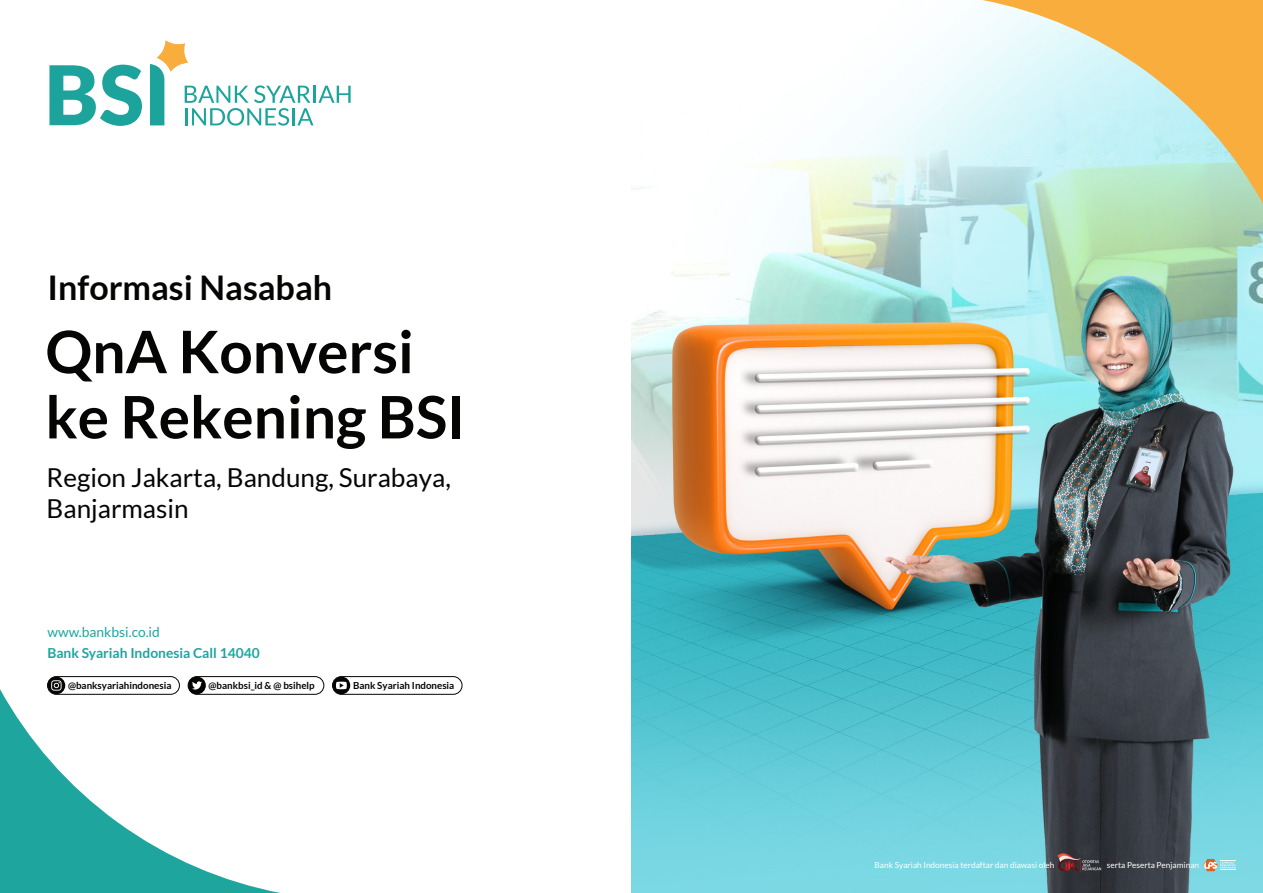
<style>
.page{position:relative;width:1263px;height:893px;background:#fff}
.page>*{position:absolute;margin:0;border:0;box-sizing:border-box;transform-origin:0 0}
.t1{font:700 58.65px/65.2px "Lato";color:#050504}
.t2{font:700 33.9px "Lato";color:#050504}
.t3{font:26.1px/31.3px "Lato";color:#050504}
.t4{font:700 13.8px "Lato";color:#1ea59e}
.t5{font:13.8px "Lato";color:#1ea59e}
.t6{font:700 9.75px "Lato";color:#050504}
.t7{font:8.25px "Lato";color:#fff}
</style>
<div class="page">
<img style="left:631px;top:26px;width:632px;height:867px">
<svg style="left:982px;top:0;width:281px;height:204px;background:#d9d9b0"></svg>
<svg style="left:0;top:689px;width:281px;height:204px"></svg>
<svg style="left:49px;top:65px;width:93px;height:61px"></svg>
<svg style="left:150px;top:40px;width:201px;height:86px"></svg>
<svg style="left:1057px;top:853px;width:44px;height:18px"></svg>
<svg style="left:1203px;top:859px;width:33px;height:12px"></svg>
<div style="left:47px;top:676px;width:133px;height:18px;border:1px solid #050504;border-radius:9px"></div>
<div style="left:48px;top:677px;width:17px;height:17px;background:#050504;border-radius:50%"></div>
<div style="left:188px;top:676px;width:136px;height:18px;border:1px solid #050504;border-radius:9px"></div>
<div style="left:188px;top:677px;width:18px;height:17px;background:#050504;border-radius:50%"></div>
<div style="left:332px;top:676px;width:130px;height:18px;border:1px solid #050504;border-radius:9px"></div>
<div style="left:332px;top:677px;width:18px;height:17px;background:#050504;border-radius:50%"></div>
<svg style="left:51px;top:680px;width:11px;height:11px"></svg>
<svg style="left:192px;top:681px;width:10px;height:8px"></svg>
<svg style="left:336px;top:682px;width:11px;height:7px"></svg>
<h2 class="t2" style="left:48px;top:268px;width:286px">Informasi Nasabah</h2>
<h1 class="t1" style="left:45px;top:318px;width:422px">QnA Konversi ke Rekening BSI</h1>
<h3 class="t3" style="left:47px;top:461px;width:406px">Region Jakarta, Bandung, Surabaya,<br>Banjarmasin</h3>
<h3 class="t5" style="left:48px;top:624px;width:114px">www.bankbsi.co.id</h3>
<h3 class="t4" style="left:48px;top:645px;width:214px">Bank Syariah Indonesia Call 14040</h3>
<p class="t6" style="left:68px;top:680px;width:105px">@banksyariahindonesia</p>
<p class="t6" style="left:209px;top:680px;width:108px">@bankbsi_id &amp; @ bsihelp</p>
<p class="t6" style="left:353px;top:680px;width:103px">Bank Syariah Indonesia</p>
<p class="t7" style="left:874px;top:861px;width:181px">Bank Syariah Indonesia terdaftar dan diawasi oleh</p>
<p class="t7" style="left:1107px;top:861px;width:94px">serta Peserta Penjaminan</p>
</div>
